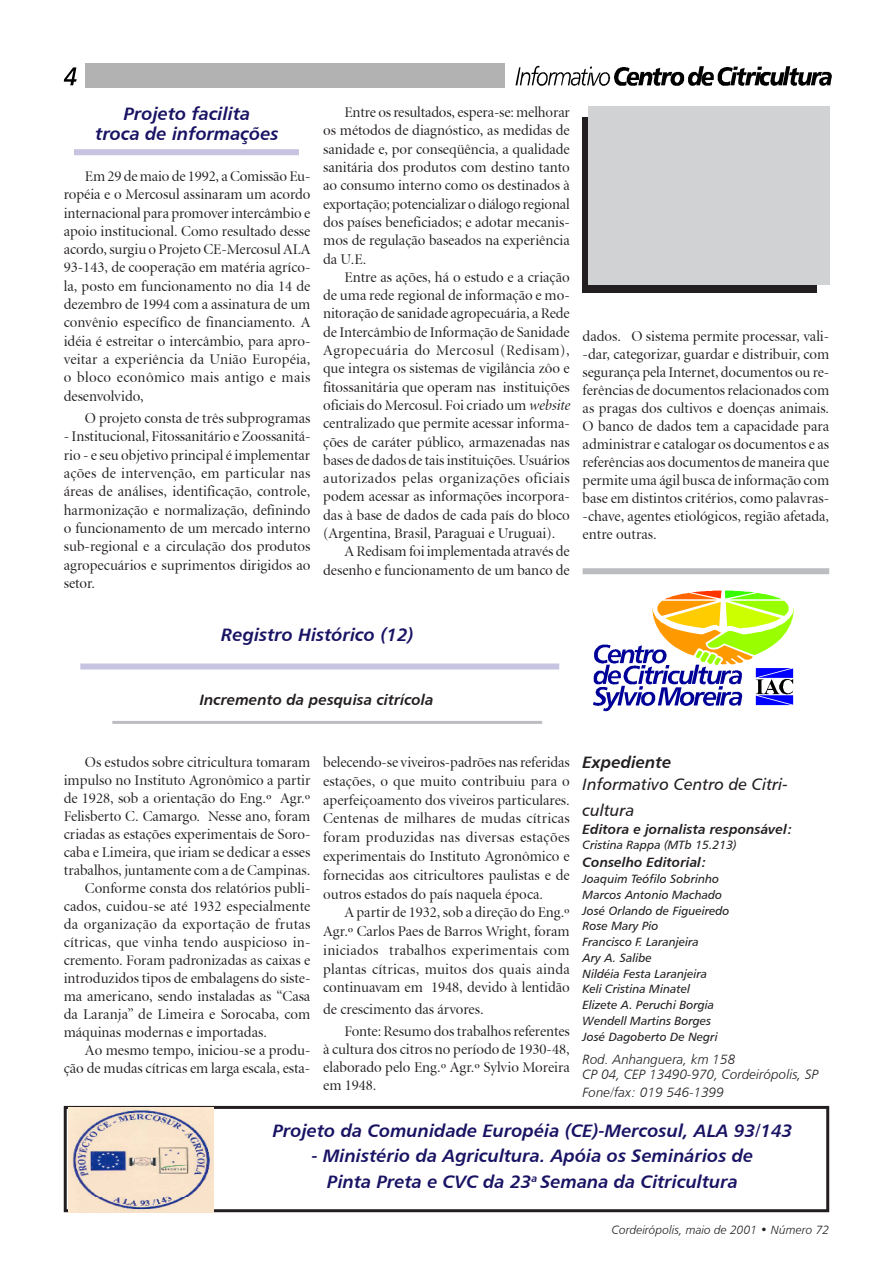
<style>
.page{position:relative;width:893px;height:1276px;background:#fff}
.page>*{position:absolute;margin:0;border:0;box-sizing:border-box;transform-origin:0 0}
.Título{font:18px "Humanist 777 BT Bold Italic B";color:#191364}
.t1{font:16.5px/25.5px "Humanist 777 BT Italic B";color:#231f20}
.t2{font:16.5px "Humanist 777 BT Bold Italic B";color:#231f20}
.Normal__Web{font:15px/18.3px "Atlante Display S Si Display";color:#231f20;text-align:justify}
.Body_Text_3{font:15px/18.8px "Atlante Display S Si Display";color:#231f20;text-align:right}
.Body_Text_2{font:15px/18.8px "Atlante Display S Si Display";color:#231f20;text-align:justify}
.Título_3{font:15px "Humanist 777 BT Bold Italic B";color:#231f20}
.t3{font:13.5px "Humanist 777 BT Light Italic B";color:#231f20}
.t4{font:13.5px "Humanist 777 BT Bold Italic B";color:#231f20}
.t5{font:12px "Humanist 777 BT Italic B";color:#231f20}
.t6{font:12px "Humanist 777 BT Light Italic B";color:#231f20}
.s1{font-style:italic}
</style>
<div class="page">
<svg style="left:515px;top:66px;width:317px;height:20px"></svg>
<div style="left:85px;top:64px;width:420px;height:24px;background:#b2b2b2"></div>
<svg style="left:64px;top:67px;width:13px;height:18px"></svg>
<svg style="left:593px;top:590px;width:201px;height:121px"></svg>
<div style="left:583px;top:568px;width:246px;height:6px;background:#bcbdc0"></div>
<div style="left:74px;top:149px;width:225px;height:6px;background:#c6c4e1"></div>
<div style="left:64px;top:1106px;width:765px;height:106px;border:3px solid #231f20"></div>
<div style="left:80px;top:663px;width:479px;height:6px;background:#c6c4e1"></div>
<hr style="left:112px;top:721px;width:430px;height:3px;background:#bcbdc0">
<div style="left:583px;top:117px;width:234px;height:175px;background:#231f20"></div>
<div style="left:588px;top:106px;width:241px;height:179px;background:#d1d2d4"></div>
<img style="left:69px;top:1107px;width:144px;height:105px">
<p class="Título" style="left:124px;top:102px;width:128px">Projeto facilita</p>
<p class="Título" style="left:96px;top:122px;width:185px">troca de informações</p>
<p class="Normal__Web" style="left:64px;top:167px;width:248px;text-indent:21px">Em 29 de maio de 1992, a Comissão Eu&shy;ropéia e o Mercosul assinaram um acordo internacional para promover intercâmbio e apoio institucional. Como resultado desse acordo, surgiu o Projeto CE-Mercosul ALA 93-143, de cooperação em matéria agríco&shy;la, posto em funcionamento no dia 14 de dezembro de 1994 com a assinatura de um convênio específico de financiamento. A idéia é estreitar o intercâmbio, para apro&shy;veitar a experiência da União Européia, o bloco econômico mais antigo e mais desenvolvido,</p>
<p class="Normal__Web" style="left:85px;top:410px;width:227px">O projeto consta de três subprogramas</p>
<p class="Normal__Web" style="left:64px;top:428px;width:248px">- Institucional, Fitossanitário e Zoossanitá&shy;rio - e seu objetivo principal é implementar ações de intervenção, em particular nas áreas de análises, identificação, controle, harmonização e normalização, definindo o funcionamento de um mercado interno sub-regional e a circulação dos produtos agropecuários e suprimentos dirigidos ao setor.</p>
<p class="Normal__Web" style="left:323px;top:104px;width:248px;text-indent:21px">Entre os resultados, espera-se: melhorar os métodos de diagnóstico, as medidas de sanidade e, por conseqüência, a qualidade sanitária dos produtos com destino tanto ao consumo interno como os destinados à exportação; potencializar o diálogo regional dos países beneficiados; e adotar mecanis&shy;mos de regulação baseados na experiência da U.E.</p>
<p class="Normal__Web" style="left:323px;top:268px;width:248px;text-indent:21px">Entre as ações, há o estudo e a criação de uma rede regional de informação e mo&shy;nitoração de sanidade agropecuária, a Rede de Intercâmbio de Informação de Sanidade Agropecuária do Mercosul (Redisam), que integra os sistemas de vigilância zôo e fitossanitária que operam nas instituições oficiais do Mercosul. Foi criado um <span class="s1">website </span>centralizado que permite acessar informa&shy;ções de caráter público, armazenadas nas bases de dados de tais instituições. Usuários autorizados pelas organizações oficiais podem acessar as informações incorpora&shy;das à base de dados de cada país do bloco (Argentina, Brasil, Paraguai e Uruguai).</p>
<p class="Normal__Web" style="left:323px;top:543px;width:248px;text-align:right">A Redisam foi implementada através de desenho e funcionamento de um banco de</p>
<p class="Normal__Web" style="left:583px;top:328px;width:248px">dados. O sistema permite processar, vali--dar, categorizar, guardar e distribuir, com segurança pela Internet, documentos ou re&shy;ferências de documentos relacionados com as pragas dos cultivos e doenças animais.<br>O banco de dados tem a capacidade para administrar e catalogar os documentos e as referências aos documentos de maneira que permite uma ágil busca de informação com base em distintos critérios, como palavras--chave, agentes etiológicos, região afetada, entre outras.</p>
<p class="Título" style="left:221px;top:623px;width:194px">Registro Histórico (12)</p>
<p class="Título_3" style="left:200px;top:690px;width:235px">Incremento da pesquisa citrícola</p>
<p class="t2" style="left:583px;top:751px;width:90px">Expediente</p>
<p class="t1" style="left:583px;top:771px;width:207px">Informativo Centro de Citri&shy;cultura</p>
<p class="t4" style="left:583px;top:820px;width:212px">Editora e jornalista responsável:</p>
<p class="t5" style="left:583px;top:837px;width:156px">Cristina Rappa (MTb 15.213)</p>
<p class="t4" style="left:583px;top:854px;width:126px">Conselho Editorial:</p>
<p class="t5" style="left:583px;top:871px;width:138px">Joaquim Teófilo Sobrinho</p>
<p class="t5" style="left:583px;top:887px;width:141px">Marcos Antonio Machado</p>
<p class="t5" style="left:583px;top:903px;width:148px">José Orlando de Figueiredo</p>
<p class="t5" style="left:583px;top:918px;width:78px">Rose Mary Pio</p>
<p class="t5" style="left:583px;top:934px;width:118px">Francisco F. Laranjeira</p>
<p class="t5" style="left:583px;top:950px;width:71px">Ary A. Salibe</p>
<p class="t5" style="left:583px;top:966px;width:126px">Nildéia Festa Laranjeira</p>
<p class="t5" style="left:583px;top:981px;width:109px">Keli Cristina Minatel</p>
<p class="t5" style="left:583px;top:997px;width:133px">Elizete A. Peruchi Borgia</p>
<p class="t5" style="left:583px;top:1013px;width:130px">Wendell Martins Borges</p>
<p class="t5" style="left:583px;top:1029px;width:137px">José Dagoberto De Negri</p>
<p class="t3" style="left:583px;top:1050px;width:154px">Rod. Anhanguera, km 158</p>
<p class="t3" style="left:583px;top:1066px;width:237px">CP 04, CEP 13490-970, Cordeirópolis, SP</p>
<p class="t3" style="left:583px;top:1084px;width:143px">Fone/fax: 019 546-1399</p>
<p class="Normal__Web" style="left:64px;top:753px;width:248px;text-indent:21px">Os estudos sobre citricultura tomaram impulso no Instituto Agronômico a partir de 1928, sob a orientação do Eng.º Agr.º Felisberto C. Camargo. Nesse ano, foram criadas as estações experimentais de Soro&shy;caba e Limeira, que iriam se dedicar a esses trabalhos, juntamente com a de Campinas.</p>
<p class="Normal__Web" style="left:64px;top:879px;width:248px;text-indent:21px">Conforme consta dos relatórios publi&shy;cados, cuidou-se até 1932 especialmente da organização da exportação de frutas cítricas, que vinha tendo auspicioso in&shy;cremento. Foram padronizadas as caixas e introduzidos tipos de embalagens do siste&shy;ma americano, sendo instaladas as “Casa da Laranja” de Limeira e Sorocaba, com máquinas modernas e importadas.</p>
<p class="Body_Text_3" style="left:64px;top:1041px;width:248px;line-height:18px">Ao mesmo tempo, iniciou-se a produ&shy;ção de mudas cítricas em larga escala, esta-</p>
<p class="Body_Text_3" style="left:323px;top:753px;width:248px;text-align:justify">belecendo-se viveiros-padrões nas referidas estações, o que muito contribuiu para o aperfeiçoamento dos viveiros particulares.<br>Centenas de milhares de mudas cítricas foram produzidas nas diversas estações experimentais do Instituto Agronômico e fornecidas aos citricultores paulistas e de outros estados do país naquela época.</p>
<p class="Body_Text_2" style="left:323px;top:903px;width:248px;text-indent:21px">A partir de 1932, sob a direção do Eng.º Agr.º Carlos Paes de Barros Wright, foram iniciados trabalhos experimentais com plantas cítricas, muitos dos quais ainda continuavam em 1948, devido à lentidão</p>
<p class="Body_Text_2" style="left:323px;top:1000px;width:162px">de crescimento das árvores.</p>
<p class="Body_Text_2" style="left:323px;top:1023px;width:248px;line-height:18px;text-indent:21px">Fonte: Resumo dos trabalhos referentes à cultura dos citros no período de 1930-48, elaborado pelo Eng.º Agr.º Sylvio Moreira em 1948.</p>
<p class="Título" style="left:273px;top:1118px;width:521px">Projeto da Comunidade Européia (CE)-Mercosul, ALA 93/143</p>
<p class="Título" style="left:312px;top:1144px;width:443px">- Ministério da Agricultura. Apóia os Seminários de</p>
<p class="Título" style="left:327px;top:1169px;width:412px">Pinta Preta e CVC da 23<sup>a</sup> Semana da Citricultura</p>
<p class="t6" style="left:612px;top:1222px;width:219px">Cordeirópolis, maio de 2001 • Número 72</p>
</div>
